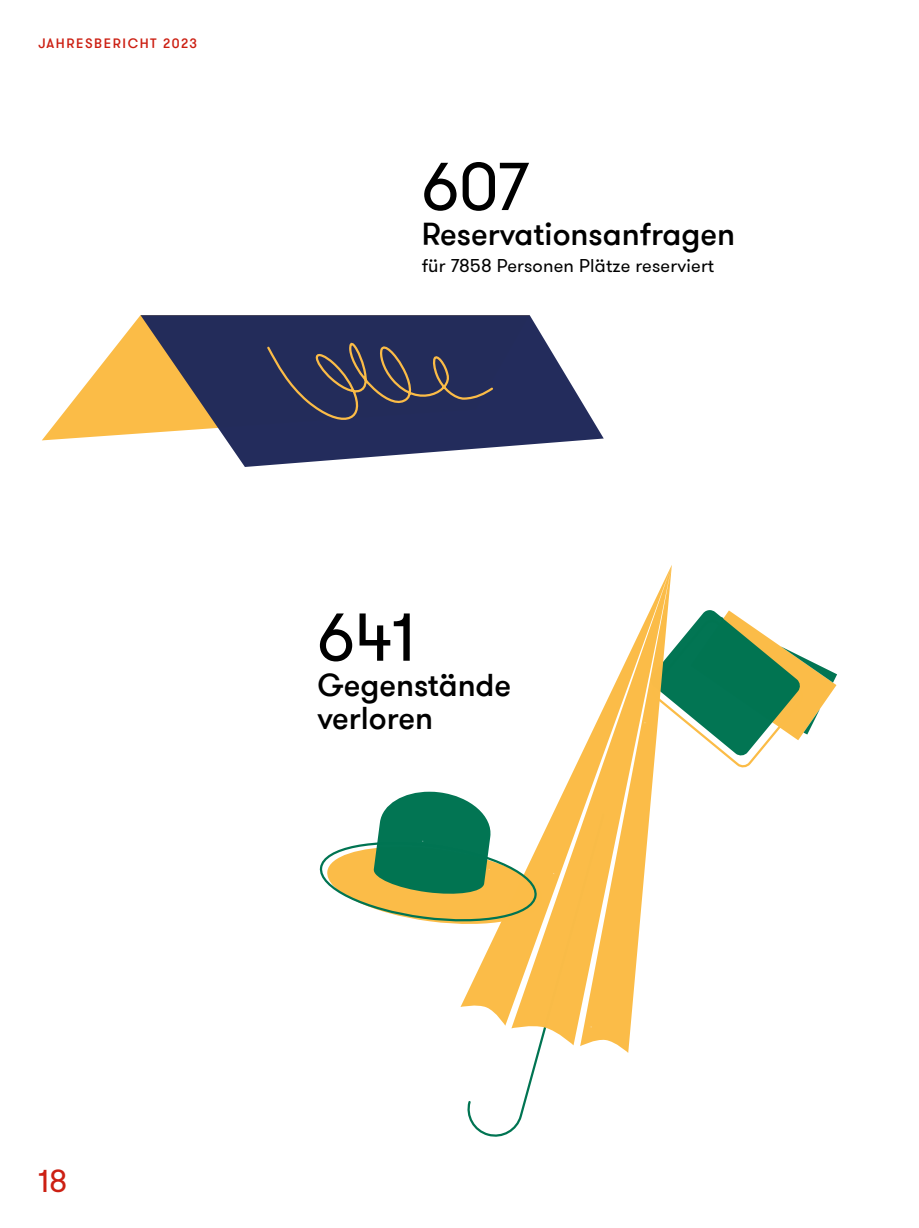
<style>
.page{position:relative;width:919px;height:1228px;background:#fff}
.page>*{position:absolute;margin:0;border:0;box-sizing:border-box;transform-origin:0 0}
.t1{font:67.5px "GT Walsheim Pro";letter-spacing:-.005em;color:#000}
.t2{font:500 31.5px/33.8px "GT Walsheim Pro";color:#000}
.t3{font:31.5px "GT Walsheim Pro";color:#cc2013}
.t4{font:18.45px "GT Walsheim Pro";letter-spacing:.01em;color:#000}
.t5{font:500 13.5px "GT Walsheim Pro";letter-spacing:.115em;color:#cc2013}
</style>
<div class="page">
<img style="left:42px;top:316px;width:98px;height:124px">
<img style="left:140px;top:315px;width:463px;height:152px">
<svg style="left:265px;top:326px;width:230px;height:106px;background:#303459"></svg>
<svg style="left:726px;top:756px;width:31px;height:12px"></svg>
<img style="left:671px;top:610px;width:166px;height:146px">
<svg style="left:467px;top:1053px;width:73px;height:84px"></svg>
<img style="left:460px;top:567px;width:211px;height:486px">
<img style="left:460px;top:847px;width:84px;height:82px">
<img style="left:378px;top:792px;width:115px;height:46px">
<svg style="left:319px;top:838px;width:219px;height:87px"></svg>
<p class="t5" style="left:38px;top:35px;width:160px">JAHRESBERICHT 2023</p>
<h1 class="t1" style="left:421px;top:144px;width:109px">607</h1>
<p class="t2" style="left:421px;top:218px;width:315px">Reservationsanfragen</p>
<p class="t4" style="left:421px;top:254px;width:294px">für 7858 Personen Plätze reserviert</p>
<h1 class="t1" style="left:317px;top:595px;width:99px">641</h1>
<p class="t2" style="left:317px;top:668px;width:195px">Gegenstände verloren</p>
<p class="t3" style="left:38px;top:1161px;width:31px">18</p>
</div>
